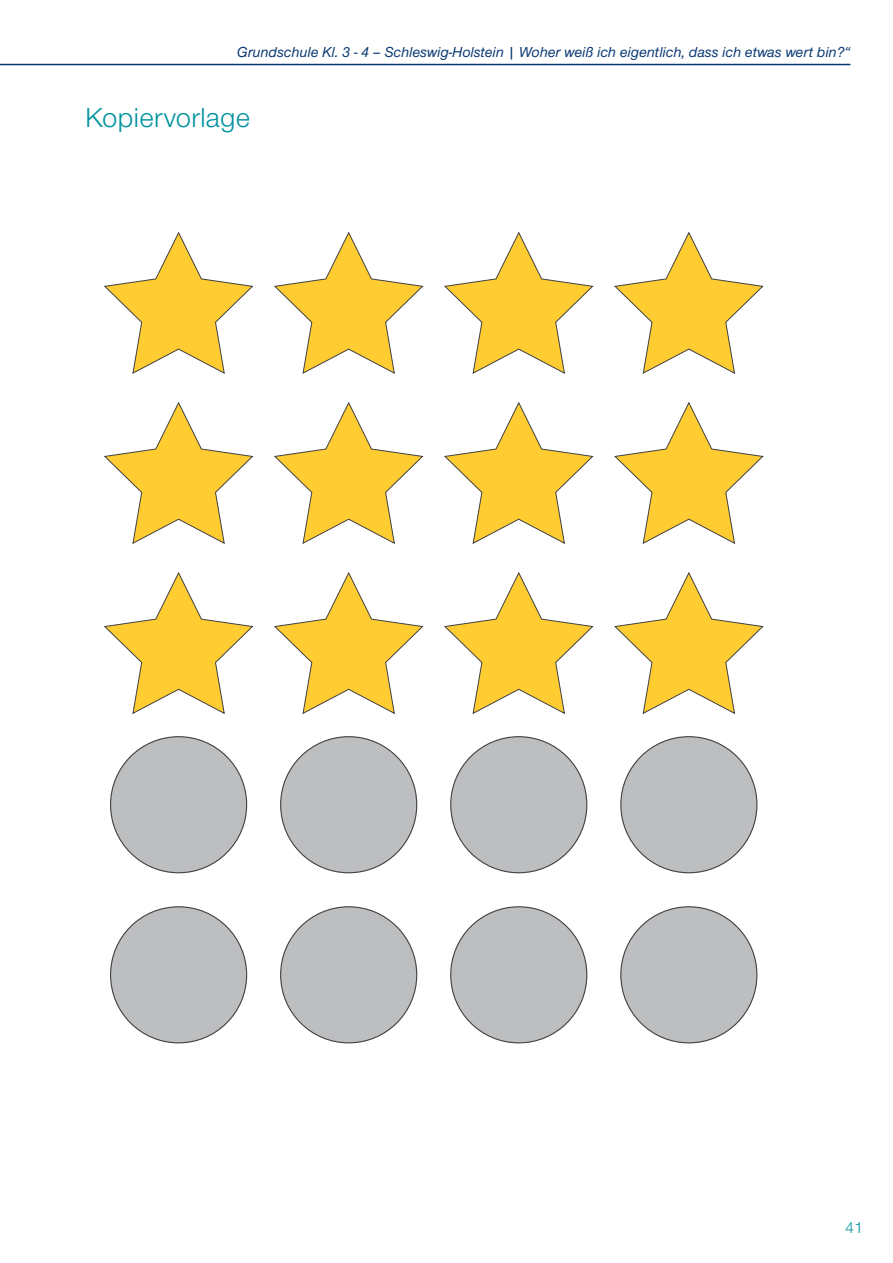
<style>
.page{position:relative;width:893px;height:1263px;background:#fff}
.page>*{position:absolute;margin:0;border:0;box-sizing:border-box;transform-origin:0 0}
.t1{font:28.5px "Nordelbica";color:#00929e}
.t2{font:16.5px "Nordelbica";color:#00929e}
.t3{font:italic 500 15px "Nordelbica";color:#073772}
</style>
<div class="page">
<svg style="left:104px;top:232px;width:149px;height:142px"></svg>
<svg style="left:104px;top:402px;width:149px;height:142px"></svg>
<svg style="left:104px;top:572px;width:149px;height:142px"></svg>
<svg style="left:274px;top:232px;width:150px;height:142px"></svg>
<svg style="left:274px;top:402px;width:149px;height:142px"></svg>
<svg style="left:274px;top:572px;width:149px;height:142px"></svg>
<svg style="left:444px;top:232px;width:149px;height:142px"></svg>
<svg style="left:444px;top:402px;width:149px;height:142px"></svg>
<svg style="left:444px;top:572px;width:149px;height:142px"></svg>
<svg style="left:614px;top:232px;width:149px;height:142px"></svg>
<svg style="left:614px;top:402px;width:149px;height:142px"></svg>
<svg style="left:614px;top:572px;width:149px;height:142px"></svg>
<div style="left:111px;top:737px;width:136px;height:136px;background:#bcbec0;border-radius:50%"></div>
<div style="left:281px;top:737px;width:136px;height:136px;background:#bcbec0;border-radius:50%"></div>
<div style="left:451px;top:737px;width:136px;height:136px;background:#bcbec0;border-radius:50%"></div>
<div style="left:621px;top:737px;width:136px;height:136px;background:#bcbec0;border-radius:50%"></div>
<div style="left:111px;top:907px;width:136px;height:136px;background:#bcbec0;border-radius:50%"></div>
<div style="left:281px;top:907px;width:136px;height:136px;background:#bcbec0;border-radius:50%"></div>
<div style="left:451px;top:907px;width:136px;height:136px;background:#bcbec0;border-radius:50%"></div>
<div style="left:621px;top:907px;width:136px;height:136px;background:#bcbec0;border-radius:50%"></div>
<hr style="left:0;top:64px;width:850px;height:1px;background:#073772">
<p class="t3" style="left:237px;top:44px;width:615px">Grundschule Kl. 3 - 4 – Schleswig-Holstein | Woher weiß ich eigentlich, dass ich etwas wert bin?“</p>
<h1 class="t1" style="left:85px;top:101px;width:167px">Kopiervorlage</h1>
<p class="t2" style="left:845px;top:1218px;width:20px">41</p>
</div>
